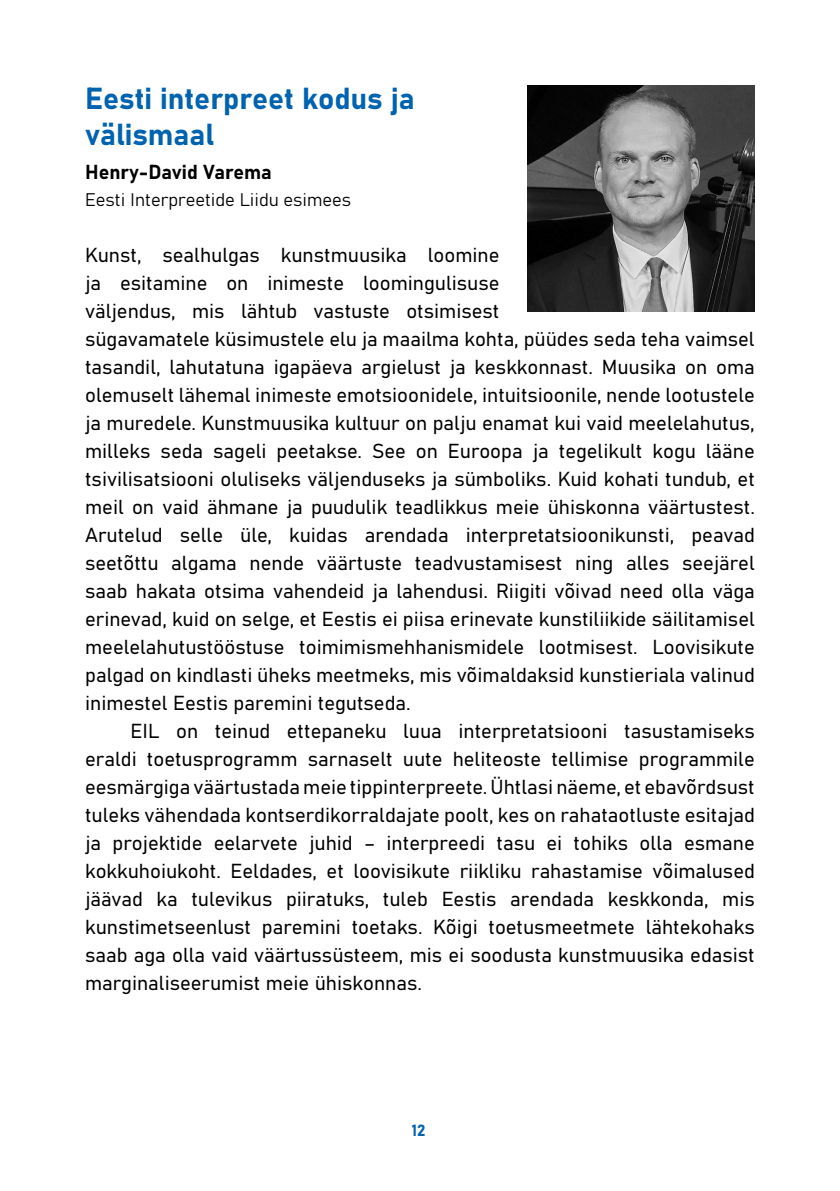
<style>
.page{position:relative;width:840px;height:1191px;background:#fff}
.page>*{position:absolute;margin:0;border:0;box-sizing:border-box;transform-origin:0 0}
.t1{font:30px/36px "Bahnschrift";color:#0063af}
.t2{font:20px/28px "Bahnschrift";color:#000}
.t3{font:18px "Bahnschrift";color:#000}
.t4{font:16px "Bahnschrift";color:#0063af}
</style>
<div class="page">
<img style="left:527px;top:85px;width:227px;height:227px">
<h1 class="t1" style="left:85px;top:78px;width:331px">Eesti interpreet kodus ja välismaal</h1>
<p class="t2" style="left:85px;top:156px;width:188px">Henry-David Varema</p>
<p class="t3" style="left:85px;top:186px;width:267px">Eesti Interpreetide Liidu esimees</p>
<p class="t2" style="left:85px;top:239px;width:671px">Kunst, sealhulgas kunstmuusika loomine<br>ja esitamine on inimeste loomingulisuse<br>väljendus, mis lähtub vastuste otsimisest<br>sügavamatele küsimustele elu ja maailma kohta, püüdes seda teha vaimsel tasandil, lahutatuna igapäeva argielust ja keskkonnast. Muusika on oma olemuselt lähemal inimeste emotsioonidele, intuitsioonile, nende lootustele ja muredele. Kunstmuusika kultuur on palju enamat kui vaid meelelahutus, milleks seda sageli peetakse. See on Euroopa ja tegelikult kogu lääne tsivilisatsiooni oluliseks väljenduseks ja sümboliks. Kuid kohati tundub, et meil on vaid ähmane ja puudulik teadlikkus meie ühiskonna väärtustest.<br>Arutelud selle üle, kuidas arendada interpretatsioonikunsti, peavad seetõttu algama nende väärtuste teadvustamisest ning alles seejärel saab hakata otsima vahendeid ja lahendusi. Riigiti võivad need olla väga erinevad, kuid on selge, et Eestis ei piisa erinevate kunstiliikide säilitamisel meelelahutustööstuse toimimismehhanismidele lootmisest. Loovisikute palgad on kindlasti üheks meetmeks, mis võimaldaksid kunstieriala valinud inimestel Eestis paremini tegutseda.</p>
<p class="t2" style="left:85px;top:715px;width:671px;text-align:justify;text-indent:45px">EIL on teinud ettepaneku luua interpretatsiooni tasustamiseks eraldi toetusprogramm sarnaselt uute heliteoste tellimise programmile eesmärgiga väärtustada meie tippinterpreete. Ühtlasi näeme, et ebavõrdsust tuleks vähendada kontserdikorraldajate poolt, kes on rahataotluste esitajad ja projektide eelarvete juhid – interpreedi tasu ei tohiks olla esmane kokkuhoiukoht. Eeldades, et loovisikute riikliku rahastamise võimalused jäävad ka tulevikus piiratuks, tuleb Eestis arendada keskkonda, mis kunstimetseenlust paremini toetaks. Kõigi toetusmeetmete lähtekohaks saab aga olla vaid väärtussüsteem, mis ei soodusta kunstmuusika edasist marginaliseerumist meie ühiskonnas.</p>
<p class="t4" style="left:411px;top:1117px;width:15px">12</p>
</div>
